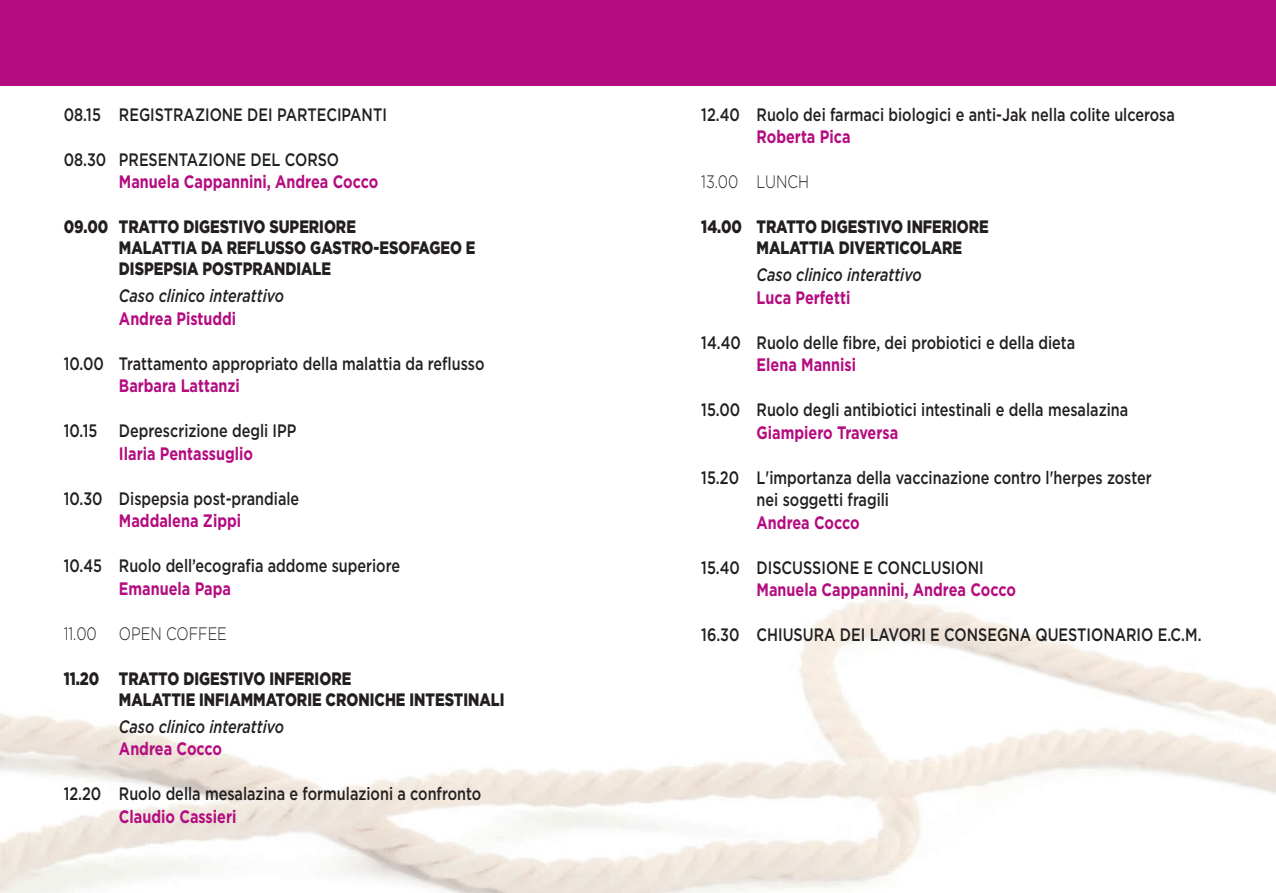
<style>
.page{position:relative;width:1276px;height:893px;background:#fff}
.page>*{position:absolute;margin:0;border:0;box-sizing:border-box;transform-origin:0 0}
.t1{font:500 18px/22.5px "Gotham";color:#231f20;scale:.8 1}
.t2{font:700 18px "Gotham";color:#b40c80;scale:.8 1}
.t3{font:900 18px/21px "Gotham";color:#231f20;scale:.8 1}
.t4{font:italic 500 18px "Gotham";color:#231f20;scale:.8 1}
.t5{font:300 18px "Gotham";color:#231f20;scale:.8 1}
</style>
<div class="page">
<div style="left:0;top:0;width:1276px;height:85px;background:#b40c80"></div>
<p class="t1" style="left:64px;top:105px;width:405px">08.15 REGISTRAZIONE DEI PARTECIPANTI</p>
<p class="t1" style="left:64px;top:150px;width:346px">08.30 PRESENTAZIONE DEL CORSO</p>
<p class="t2" style="left:119px;top:176px;width:326px">Manuela Cappannini, Andrea Cocco</p>
<p class="t3" style="left:119px;top:218px;width:447px;text-indent:-55px">09.00 TRATTO DIGESTIVO SUPERIORE<br>MALATTIA DA REFLUSSO GASTRO-ESOFAGEO E<br>DISPEPSIA POSTPRANDIALE</p>
<p class="t4" style="left:119px;top:285px;width:208px">Caso clinico interattivo</p>
<p class="t2" style="left:119px;top:312px;width:148px">Andrea Pistuddi</p>
<p class="t1" style="left:64px;top:354px;width:527px">10.00 Trattamento appropriato della malattia da reflusso</p>
<p class="t2" style="left:119px;top:380px;width:153px">Barbara Lattanzi</p>
<p class="t1" style="left:64px;top:421px;width:292px">10.15 Deprescrizione degli IPP</p>
<p class="t2" style="left:119px;top:447px;width:169px">Ilaria Pentassuglio</p>
<p class="t1" style="left:64px;top:489px;width:296px">10.30 Dispepsia post-prandiale</p>
<p class="t2" style="left:119px;top:515px;width:154px">Maddalena Zippi</p>
<p class="t1" style="left:64px;top:556px;width:422px">10.45 Ruolo dell’ecografia addome superiore</p>
<p class="t2" style="left:119px;top:582px;width:142px">Emanuela Papa</p>
<p class="t5" style="left:64px;top:627px;width:206px">11.00 OPEN COFFEE</p>
<p class="t3" style="left:119px;top:669px;width:483px;text-indent:-55px">11.20 TRATTO DIGESTIVO INFERIORE<br>MALATTIE INFIAMMATORIE CRONICHE INTESTINALI</p>
<p class="t4" style="left:119px;top:716px;width:208px">Caso clinico interattivo</p>
<p class="t2" style="left:119px;top:743px;width:130px">Andrea Cocco</p>
<p class="t1" style="left:64px;top:784px;width:523px">12.20 Ruolo della mesalazina e formulazioni a confronto</p>
<p class="t2" style="left:119px;top:810px;width:148px">Claudio Cassieri</p>
<p class="t1" style="left:701px;top:105px;width:593px">12.40 Ruolo dei farmaci biologici e anti-Jak nella colite ulcerosa</p>
<p class="t2" style="left:756px;top:131px;width:119px">Roberta Pica</p>
<p class="t5" style="left:701px;top:176px;width:136px">13.00 LUNCH</p>
<p class="t3" style="left:756px;top:218px;width:292px;text-indent:-55px">14.00 TRATTO DIGESTIVO INFERIORE<br>MALATTIA DIVERTICOLARE</p>
<p class="t4" style="left:756px;top:264px;width:208px">Caso clinico interattivo</p>
<p class="t2" style="left:756px;top:291px;width:119px">Luca Perfetti</p>
<p class="t1" style="left:701px;top:333px;width:469px">14.40 Ruolo delle fibre, dei probiotici e della dieta</p>
<p class="t2" style="left:756px;top:359px;width:126px">Elena Mannisi</p>
<p class="t1" style="left:701px;top:400px;width:535px">15.00 Ruolo degli antibiotici intestinali e della mesalazina</p>
<p class="t2" style="left:756px;top:426px;width:178px">Giampiero Traversa</p>
<p class="t1" style="left:756px;top:468px;width:495px;text-indent:-55px">15.20 L'importanza della vaccinazione contro l'herpes zoster nei soggetti fragili</p>
<p class="t2" style="left:756px;top:516px;width:130px">Andrea Cocco</p>
<p class="t1" style="left:701px;top:558px;width:354px">15.40 DISCUSSIONE E CONCLUSIONI</p>
<p class="t2" style="left:756px;top:584px;width:326px">Manuela Cappannini, Andrea Cocco</p>
<p class="t1" style="left:701px;top:625px;width:627px">16.30 CHIUSURA DEI LAVORI E CONSEGNA QUESTIONARIO E.C.M.</p>
</div>
